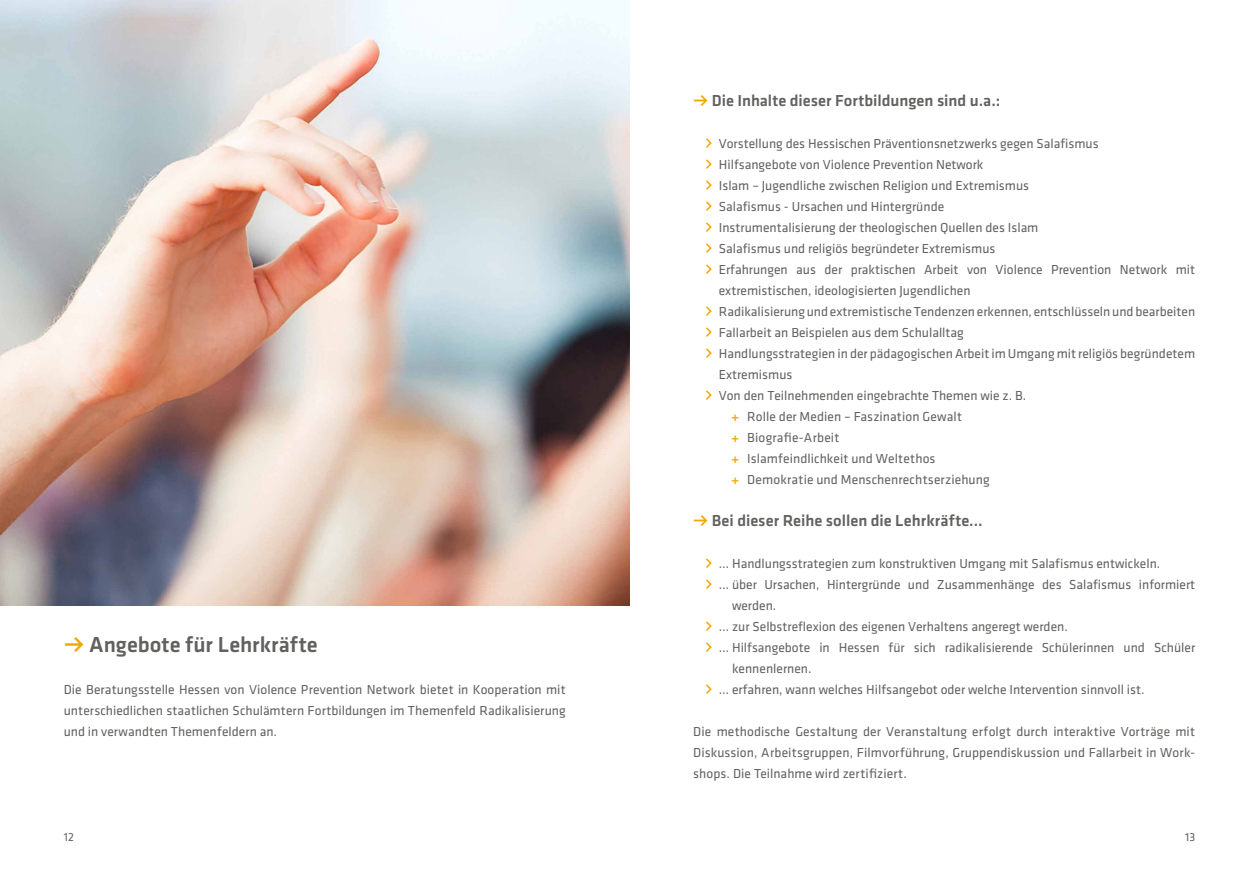
<style>
.page{position:relative;width:1259px;height:893px;background:#fff}
.page>*{position:absolute;margin:0;border:0;box-sizing:border-box;transform-origin:0 0}
.t1{font:500 22.5px "Klavika";letter-spacing:.005em;color:#616160}
.t2{font:500 16.5px "Klavika";color:#616160}
.t3{font:13.5px/21px "Klavika";color:#616160;text-align:justify}
.t4{font:12px "Klavika";color:#616160}
.s1{font-weight:700;color:#f7a600}
.s2{font-family:"Frutiger LT Std";font-weight:900;font-stretch:condensed;font-size:12.75px;color:#f7a600}
</style>
<div class="page">
<svg style="left:706px;top:138px;width:6px;height:10px"></svg>
<svg style="left:706px;top:159px;width:6px;height:10px"></svg>
<svg style="left:706px;top:180px;width:6px;height:10px"></svg>
<svg style="left:706px;top:201px;width:6px;height:10px"></svg>
<svg style="left:706px;top:222px;width:6px;height:10px"></svg>
<svg style="left:706px;top:243px;width:6px;height:10px"></svg>
<svg style="left:706px;top:264px;width:6px;height:10px"></svg>
<svg style="left:706px;top:306px;width:6px;height:10px"></svg>
<svg style="left:706px;top:327px;width:6px;height:10px"></svg>
<svg style="left:706px;top:348px;width:6px;height:10px"></svg>
<svg style="left:706px;top:390px;width:6px;height:10px"></svg>
<svg style="left:706px;top:558px;width:6px;height:10px"></svg>
<svg style="left:706px;top:579px;width:6px;height:10px"></svg>
<svg style="left:706px;top:621px;width:6px;height:10px"></svg>
<svg style="left:706px;top:642px;width:6px;height:10px"></svg>
<svg style="left:706px;top:684px;width:6px;height:10px"></svg>
<img style="left:0;top:0;width:629px;height:606px">
<h1 class="t1" style="left:64px;top:632px;width:255px"><span class="s1">•</span> Angebote für Lehrkräfte</h1>
<p class="t3" style="left:64px;top:679px;width:503px">Die Beratungsstelle Hessen von Violence Prevention Network bietet in Kooperation mit unterschiedlichen staatlichen Schulämtern Fortbildungen im Themenfeld Radikalisierung und in verwandten Themenfeldern an.</p>
<p class="t2" style="left:693px;top:91px;width:308px"><span class="s1">•</span> Die Inhalte dieser Fortbildungen sind u.a.:</p>
<p class="t3" style="left:719px;top:133px;width:381px">Vorstellung des Hessischen Präventionsnetzwerks gegen Salafismus</p>
<p class="t3" style="left:719px;top:154px;width:266px">Hilfsangebote von Violence Prevention Network</p>
<p class="t3" style="left:719px;top:175px;width:312px">Islam – Jugendliche zwischen Religion und Extremismus</p>
<p class="t3" style="left:719px;top:196px;width:227px">Salafismus - Ursachen und Hintergründe</p>
<p class="t3" style="left:719px;top:217px;width:321px">Instrumentalisierung der theologischen Quellen des Islam</p>
<p class="t3" style="left:719px;top:238px;width:278px">Salafismus und religiös begründeter Extremismus</p>
<p class="t3" style="left:719px;top:259px;width:478px">Erfahrungen aus der praktischen Arbeit von Violence Prevention Network mit</p>
<p class="t3" style="left:719px;top:280px;width:253px">extremistischen, ideologisierten Jugendlichen</p>
<p class="t3" style="left:719px;top:301px;width:478px">Radikalisierung und extremistische Tendenzen erkennen, entschlüsseln und bearbeiten</p>
<p class="t3" style="left:719px;top:322px;width:246px">Fallarbeit an Beispielen aus dem Schulalltag</p>
<p class="t3" style="left:719px;top:343px;width:478px">Handlungsstrategien in der pädagogischen Arbeit im Umgang mit religiös begründetem</p>
<p class="t3" style="left:719px;top:364px;width:75px">Extremismus</p>
<p class="t3" style="left:719px;top:385px;width:309px">Von den Teilnehmenden eingebrachte Themen wie z. B.</p>
<p class="t3" style="left:731px;top:406px;width:232px"><span class="s2">+</span> Rolle der Medien – Faszination Gewalt</p>
<p class="t3" style="left:731px;top:427px;width:109px"><span class="s2">+</span> Biografie-Arbeit</p>
<p class="t3" style="left:731px;top:448px;width:205px"><span class="s2">+</span> Islamfeindlichkeit und Weltethos</p>
<p class="t3" style="left:731px;top:469px;width:260px"><span class="s2">+</span> Demokratie und Menschenrechtserziehung</p>
<p class="t2" style="left:693px;top:511px;width:291px"><span class="s1">•</span> Bei dieser Reihe sollen die Lehrkräfte...</p>
<p class="t3" style="left:719px;top:553px;width:443px">… Handlungsstrategien zum konstruktiven Umgang mit Salafismus entwickeln.</p>
<p class="t3" style="left:719px;top:574px;width:478px">… über Ursachen, Hintergründe und Zusammenhänge des Salafismus informiert</p>
<p class="t3" style="left:732px;top:595px;width:46px">werden.</p>
<p class="t3" style="left:719px;top:616px;width:350px">… zur Selbstreflexion des eigenen Verhaltens angeregt werden.</p>
<p class="t3" style="left:719px;top:637px;width:478px">… Hilfsangebote in Hessen für sich radikalisierende Schülerinnen und Schüler</p>
<p class="t3" style="left:732px;top:658px;width:81px">kennenlernen.</p>
<p class="t3" style="left:719px;top:679px;width:427px">… erfahren, wann welches Hilfsangebot oder welche Intervention sinnvoll ist.</p>
<p class="t3" style="left:693px;top:721px;width:503px">Die methodische Gestaltung der Veranstaltung erfolgt durch interaktive Vorträge mit Diskussion, Arbeitsgruppen, Filmvorführung, Gruppendiskussion und Fallarbeit in Work&shy;shops. Die Teilnahme wird zertifiziert.</p>
<p class="t4" style="left:64px;top:830px;width:12px">12</p>
<p class="t4" style="left:1185px;top:830px;width:12px">13</p>
</div>
